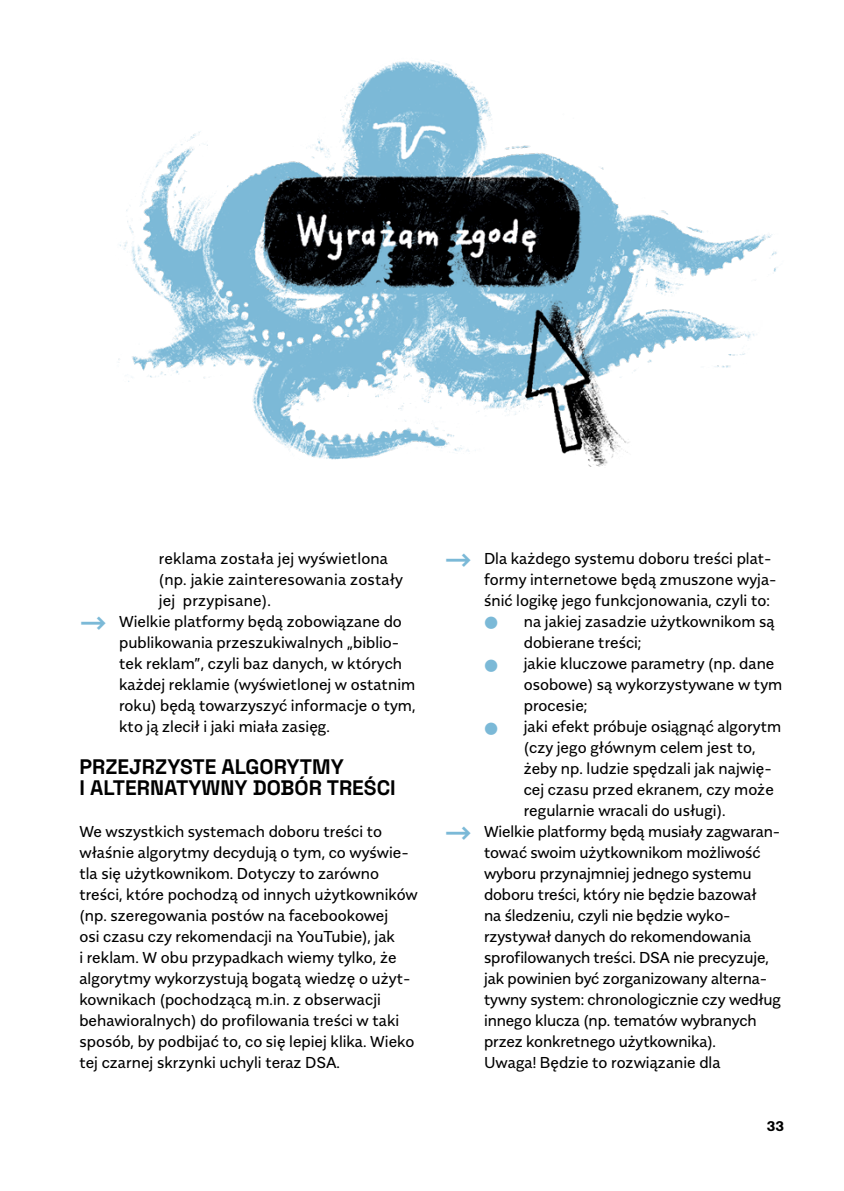
<style>
.page{position:relative;width:844px;height:1191px;background:#fff}
.page>*{position:absolute;margin:0;border:0;box-sizing:border-box;transform-origin:0 0}
.t1{font:700 21px/21px "Space Grotesk";color:#000}
.t2{font:15.75px/21px "Alergia Normal";color:#000}
.t3{font:700 14px "Alergia Normal";color:#000}
.s1{font-size:31.5px;color:#7bb9d7}
.s2{font-family:"Satoshi";color:#7bb9d7}
</style>
<div class="page">
<img style="left:118px;top:60px;width:659px;height:407px">
<p class="t2" style="left:159px;top:546px;width:246px">reklama została jej wyświetlona (np. jakie zainteresowania zostały jej przypisane).</p>
<p class="t2" style="left:119px;top:609px;width:298px;text-indent:-40px"><span class="s1">→</span> Wielkie platformy będą zobowiązane do publikowania przeszukiwalnych „biblio&shy;tek reklam”, czyli baz danych, w których każdej reklamie (wyświetlonej w ostatnim roku) będą towarzyszyć informacje o tym, kto ją zlecił i jaki miała zasięg.</p>
<h1 class="t1" style="left:79px;top:754px;width:318px">PRZEJRZYSTE ALGORYTMY<br>I ALTERNATYWNY DOBÓR TREŚCI</h1>
<p class="t2" style="left:79px;top:819px;width:340px">We wszystkich systemach doboru treści to właśnie algorytmy decydują o tym, co wyświe&shy;tla się użytkownikom. Dotyczy to zarówno treści, które pochodzą od innych użytkowników (np. szeregowania postów na facebookowej<br>osi czasu czy rekomendacji na YouTubie), jak<br>i reklam. W obu przypadkach wiemy tylko, że algorytmy wykorzystują bogatą wiedzę o użyt&shy;kownikach (pochodzącą m.in. z obserwacji behawioralnych) do profilowania treści w taki sposób, by podbijać to, co się lepiej klika. Wieko tej czarnej skrzynki uchyli teraz DSA.</p>
<p class="t2" style="left:484px;top:546px;width:294px;text-indent:-40px"><span class="s1">→</span> Dla każdego systemu doboru treści plat&shy;formy internetowe będą zmuszone wyja&shy;śnić logikę jego funkcjonowania, czyli to:</p>
<p class="t2" style="left:523px;top:609px;width:252px;text-indent:-40px"><span class="s2">●</span> na jakiej zasadzie użytkownikom są dobierane treści;</p>
<p class="t2" style="left:523px;top:651px;width:260px;text-indent:-40px"><span class="s2">●</span> jakie kluczowe parametry (np. dane osobowe) są wykorzystywane w tym procesie;</p>
<p class="t2" style="left:523px;top:714px;width:259px;text-indent:-40px"><span class="s2">●</span> jaki efekt próbuje osiągnąć algorytm (czy jego głównym celem jest to, żeby np. ludzie spędzali jak najwię&shy;cej czasu przed ekranem, czy może regularnie wracali do usługi).</p>
<p class="t2" style="left:484px;top:819px;width:298px;text-indent:-40px"><span class="s1">→</span> Wielkie platformy będą musiały zagwaran&shy;tować swoim użytkownikom możliwość wyboru przynajmniej jednego systemu doboru treści, który nie będzie bazował<br>na śledzeniu, czyli nie będzie wyko&shy;rzystywał danych do rekomendowania sprofilowanych treści. DSA nie precyzuje, jak powinien być zorganizowany alterna&shy;tywny system: chronologicznie czy według innego klucza (np. tematów wybranych przez konkretnego użytkownika).<br>Uwaga! Będzie to rozwiązanie dla</p>
<p class="t3" style="left:766px;top:1114px;width:19px">33</p>
</div>
